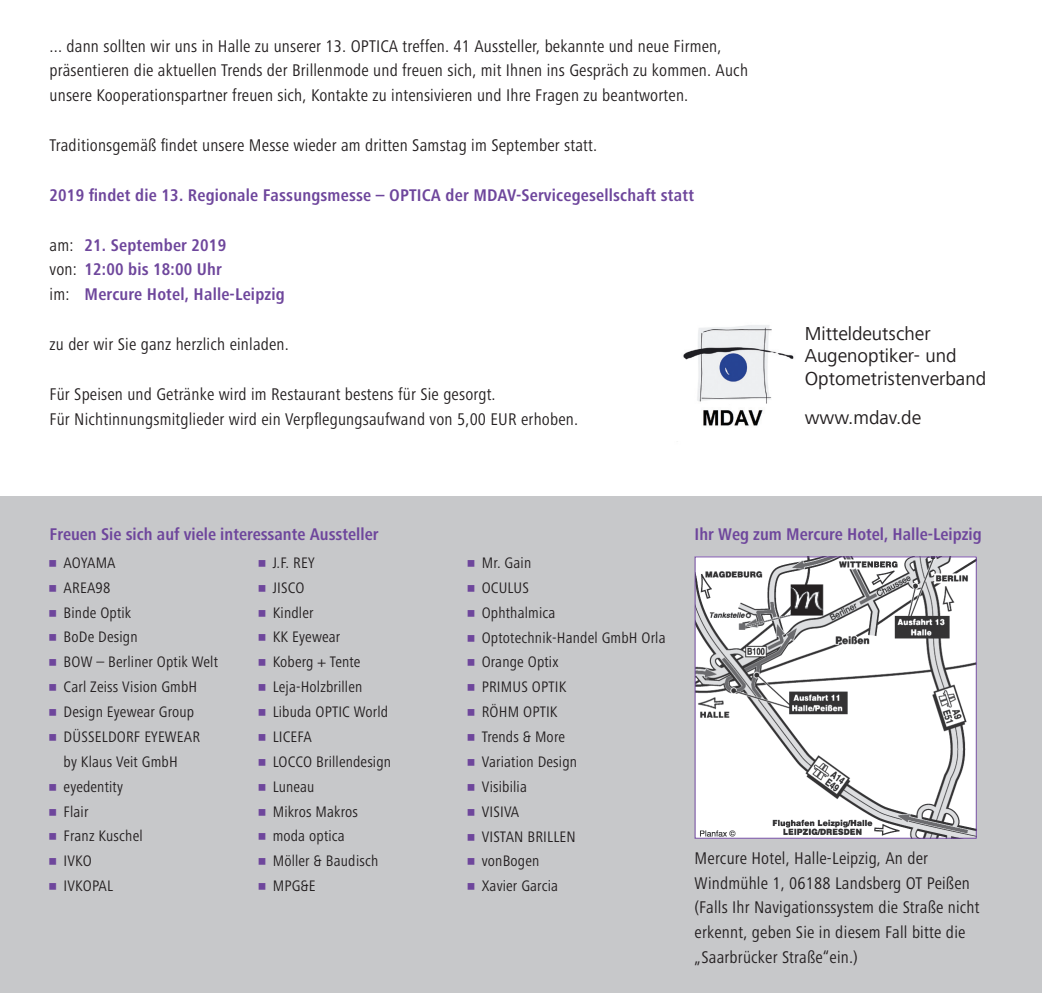
<style>
.page{position:relative;width:1042px;height:993px;background:#fff}
.page>*{position:absolute;margin:0;border:0;box-sizing:border-box;transform-origin:0 0}
.t1{font:19.25px/22.8px "ZEISS Frutiger Next W1 G";color:#231f20}
.t2{font:condensed 17.5px/24.8px "Zeiss Frutiger Next Pro";letter-spacing:.01em;color:#231f20}
.t3{font:700 condensed 17.5px/24.8px "Zeiss Frutiger Next Pro";letter-spacing:.01em;color:#6e469c}
.t4{font:condensed 15.75px/24.8px "Zeiss Frutiger Next Pro";letter-spacing:.01em;color:#231f20;text-align:center}
.s1{font-weight:400;color:#231f20}
.s2{color:#6e469c}
</style>
<div class="page">
<div style="left:0;top:496px;width:1042px;height:496px;background:#c7c8ca"></div>
<img style="left:696px;top:558px;width:278px;height:278px">
<img style="left:683px;top:325px;width:111px;height:101px">
<p class="t2" style="left:50px;top:33px;width:700px">... dann sollten wir uns in Halle zu unserer 13. OPTICA treffen. 41 Aussteller, bekannte und neue Firmen, präsentieren die aktuellen Trends der Brillenmode und freuen sich, mit Ihnen ins Gespräch zu kommen. Auch unsere Kooperationspartner freuen sich, Kontakte zu intensivieren und Ihre Fragen zu beantworten.</p>
<p class="t2" style="left:50px;top:133px;width:549px">Traditionsgemäß findet unsere Messe wieder am dritten Samstag im September statt.</p>
<p class="t3" style="left:50px;top:182px;width:646px">2019 findet die 13. Regionale Fassungsmesse – OPTICA der MDAV-Servicegesellschaft statt</p>
<p class="t3" style="left:50px;top:232px;width:237px"><span class="s1">am:</span> 21. September 2019<br><span class="s1">von:</span> 12:00 bis 18:00 Uhr<br><span class="s1">im:</span> Mercure Hotel, Halle-Leipzig</p>
<p class="t2" style="left:50px;top:331px;width:241px">zu der wir Sie ganz herzlich einladen.</p>
<p class="t2" style="left:50px;top:381px;width:530px">Für Speisen und Getränke wird im Restaurant bestens für Sie gesorgt.<br>Für Nichtinnungsmitglieder wird ein Verpflegungsaufwand von 5,00 EUR erhoben.</p>
<p class="t1" style="left:805px;top:322px;width:183px">Mitteldeutscher<br>Augenoptiker- und<br>Optometristenverband</p>
<p class="t1" style="left:805px;top:406px;width:118px">www.mdav.de</p>
<p class="t3" style="left:50px;top:521px;width:330px">Freuen Sie sich auf viele interessante Aussteller</p>
<p class="t4" style="left:50px;top:550px;width:68px"><span class="s2">•</span> AOYAMA</p>
<p class="t4" style="left:50px;top:575px;width:62px"><span class="s2">•</span> AREA98</p>
<p class="t4" style="left:50px;top:599px;width:83px"><span class="s2">•</span> Binde Optik</p>
<p class="t4" style="left:50px;top:624px;width:90px"><span class="s2">•</span> BoDe Design</p>
<p class="t4" style="left:50px;top:649px;width:170px"><span class="s2">•</span> BOW – Berliner Optik Welt</p>
<p class="t4" style="left:50px;top:674px;width:149px"><span class="s2">•</span> Carl Zeiss Vision GmbH</p>
<p class="t4" style="left:50px;top:699px;width:146px"><span class="s2">•</span> Design Eyewear Group</p>
<p class="t4" style="left:50px;top:724px;width:152px"><span class="s2">•</span> DÜSSELDORF EYEWEAR by Klaus Veit GmbH</p>
<p class="t4" style="left:50px;top:773px;width:75px"><span class="s2">•</span> eyedentity</p>
<p class="t4" style="left:50px;top:798px;width:40px"><span class="s2">•</span> Flair</p>
<p class="t4" style="left:50px;top:823px;width:95px"><span class="s2">•</span> Franz Kuschel</p>
<p class="t4" style="left:50px;top:848px;width:44px"><span class="s2">•</span> IVKO</p>
<p class="t4" style="left:50px;top:873px;width:65px"><span class="s2">•</span> IVKOPAL</p>
<p class="t4" style="left:259px;top:550px;width:57px"><span class="s2">•</span> J.F. REY</p>
<p class="t4" style="left:259px;top:575px;width:47px"><span class="s2">•</span> JISCO</p>
<p class="t4" style="left:259px;top:599px;width:56px"><span class="s2">•</span> Kindler</p>
<p class="t4" style="left:259px;top:624px;width:83px"><span class="s2">•</span> KK Eyewear</p>
<p class="t4" style="left:259px;top:649px;width:103px"><span class="s2">•</span> Koberg + Tente</p>
<p class="t4" style="left:259px;top:674px;width:105px"><span class="s2">•</span> Leja-Holzbrillen</p>
<p class="t4" style="left:259px;top:699px;width:131px"><span class="s2">•</span> Libuda OPTIC World</p>
<p class="t4" style="left:259px;top:724px;width:55px"><span class="s2">•</span> LICEFA</p>
<p class="t4" style="left:259px;top:749px;width:134px"><span class="s2">•</span> LOCCO Brillendesign</p>
<p class="t4" style="left:259px;top:773px;width:57px"><span class="s2">•</span> Luneau</p>
<p class="t4" style="left:259px;top:798px;width:101px"><span class="s2">•</span> Mikros Makros</p>
<p class="t4" style="left:259px;top:823px;width:88px"><span class="s2">•</span> moda optica</p>
<p class="t4" style="left:259px;top:848px;width:121px"><span class="s2">•</span> Möller &amp; Baudisch</p>
<p class="t4" style="left:259px;top:873px;width:59px"><span class="s2">•</span> MPG&amp;E</p>
<p class="t4" style="left:468px;top:550px;width:65px"><span class="s2">•</span> Mr. Gain</p>
<p class="t4" style="left:468px;top:575px;width:63px"><span class="s2">•</span> OCULUS</p>
<p class="t4" style="left:468px;top:599px;width:89px"><span class="s2">•</span> Ophthalmica</p>
<p class="t4" style="left:468px;top:624px;width:199px"><span class="s2">•</span> Optotechnik-Handel GmbH Orla</p>
<p class="t4" style="left:468px;top:649px;width:92px"><span class="s2">•</span> Orange Optix</p>
<p class="t4" style="left:468px;top:674px;width:100px"><span class="s2">•</span> PRIMUS OPTIK</p>
<p class="t4" style="left:468px;top:699px;width:91px"><span class="s2">•</span> RÖHM OPTIK</p>
<p class="t4" style="left:468px;top:724px;width:99px"><span class="s2">•</span> Trends &amp; More</p>
<p class="t4" style="left:468px;top:749px;width:111px"><span class="s2">•</span> Variation Design</p>
<p class="t4" style="left:468px;top:773px;width:61px"><span class="s2">•</span> Visibilia</p>
<p class="t4" style="left:468px;top:798px;width:53px"><span class="s2">•</span> VISIVA</p>
<p class="t4" style="left:468px;top:823px;width:110px"><span class="s2">•</span> VISTAN BRILLEN</p>
<p class="t4" style="left:468px;top:848px;width:73px"><span class="s2">•</span> vonBogen</p>
<p class="t4" style="left:468px;top:873px;width:92px"><span class="s2">•</span> Xavier Garcia</p>
<p class="t3" style="left:694px;top:521px;width:288px">Ihr Weg zum Mercure Hotel, Halle-Leipzig</p>
<p class="t2" style="left:694px;top:845px;width:286px">Mercure Hotel, Halle-Leipzig, An der Windmühle 1, 06188 Landsberg OT Peißen (Falls Ihr Navigationssystem die Straße nicht erkennt, geben Sie in diesem Fall bitte die „Saarbrücker Straße“ein.)</p>
</div>
